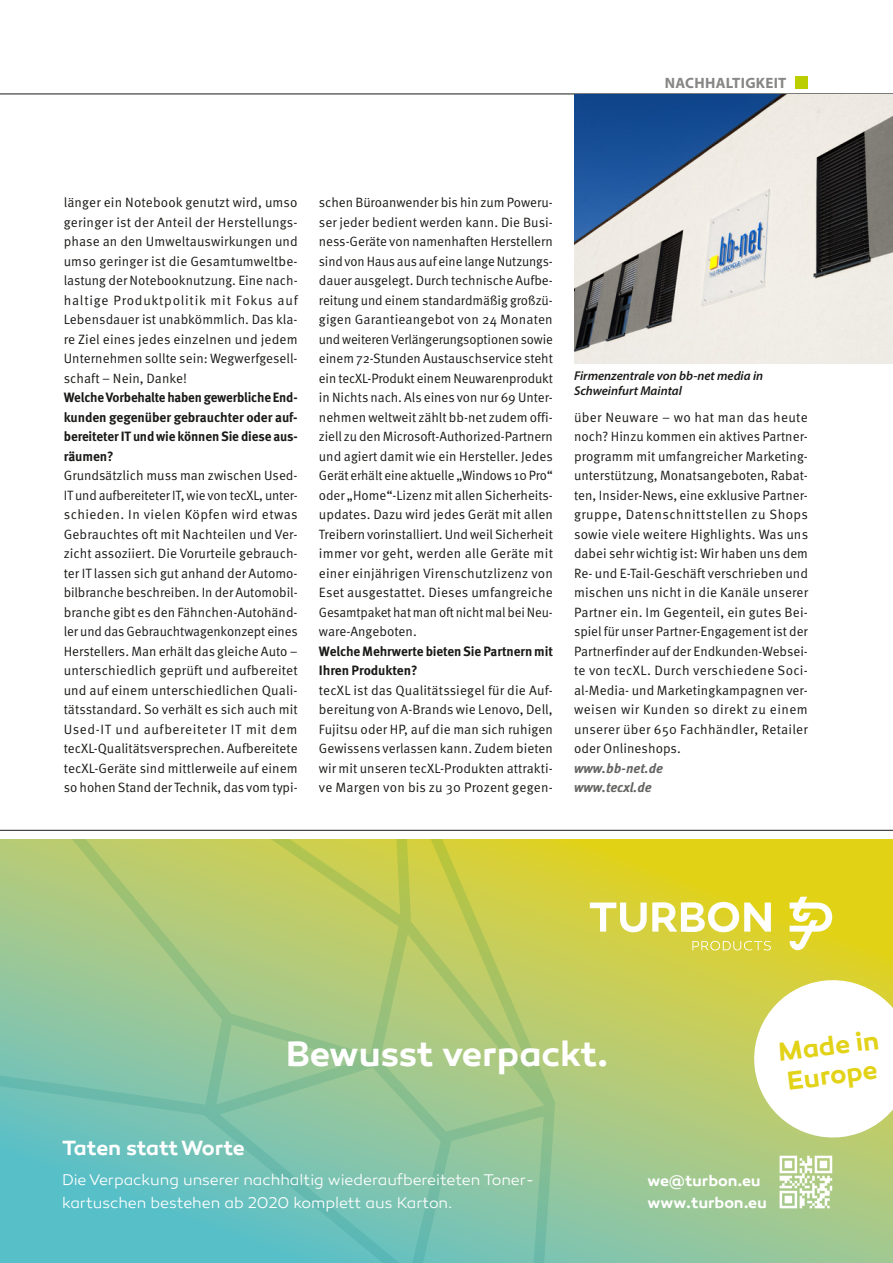
<style>
.page{position:relative;width:893px;height:1263px;background:#fff}
.page>*{position:absolute;margin:0;border:0;box-sizing:border-box;transform-origin:0 0}
.t1{font:600 36px "Canaro";letter-spacing:-.005em;color:#fff}
.t2{font:600 26.55px/29.5px "Canaro";color:#e2d218}
.t3{font:600 21px "Canaro";letter-spacing:-.01em;color:#fff}
.t4{font:300 15.75px/22.8px "Canaro";letter-spacing:-.005em;color:#fff}
.t5{font:600 15.75px/22.8px "Canaro";color:#fff}
.t6{font:700 15px "Myriad Pro";color:#878786}
.t7{font:13.5px/19.5px "Meta OT Norm";letter-spacing:.005em;color:#1a1a18;text-align:justify}
.t8{font:700 13.5px/19.5px "Meta OT";letter-spacing:-.01em;color:#1a1a18;text-align:justify;scale:.96 1}
.t9{font:700 13.5px/19.5px "Meta OT";letter-spacing:-.01em;color:#1a1a18}
.t10{font:italic 700 13.5px/19.5px "Meta OT";color:#636362}
.t11{font:italic 600 12.75px/15.8px "Myriad Pro";color:#1a1a18}
</style>
<div class="page">
<div style="left:795px;top:77px;width:13px;height:12px;background:#bbcf00"></div>
<hr style="left:0;top:94px;width:893px;height:1px;background:#1a1a18">
<img style="left:574px;top:94px;width:319px;height:269px">
<svg style="left:555px;top:840px;width:338px;height:423px;background:#bccc62"></svg>
<svg style="left:0;top:840px;width:555px;height:423px;background:#95c691"></svg>
<svg style="left:692px;top:941px;width:79px;height:9px"></svg>
<svg style="left:590px;top:902px;width:181px;height:30px"></svg>
<svg style="left:789px;top:897px;width:43px;height:53px"></svg>
<svg style="left:780px;top:1156px;width:52px;height:52px"></svg>
<svg style="left:749px;top:975px;width:144px;height:167px"></svg>
<hr style="left:0;top:830px;width:893px;height:1px;background:#1a1a18">
<p class="t6" style="left:665px;top:73px;width:21px">NACHHALTIGKEIT</p>
<p class="t7" style="left:64px;top:193px;width:236px">länger ein Notebook genutzt wird, umso geringer ist der Anteil der Herstellungs&shy;phase an den Umweltauswirkungen und umso geringer ist die Gesamtumweltbe&shy;lastung der Notebooknutzung. Eine nach&shy;haltige Produktpolitik mit Fokus auf Lebensdauer ist unabkömmlich. Das kla&shy;re Ziel eines jedes einzelnen und jedem Unternehmen sollte sein: Wegwerfgesell&shy;schaft – Nein, Danke!</p>
<p class="t8" style="left:64px;top:388px;width:245px">Welche Vorbehalte haben gewerbliche End&shy;kunden gegenüber gebrauchter oder auf&shy;bereiteter IT und wie können Sie diese aus&shy;räumen?</p>
<p class="t7" style="left:64px;top:466px;width:236px">Grundsätzlich muss man zwischen Used-IT und aufbereiteter IT, wie von tecXL, unter&shy;schieden. In vielen Köpfen wird etwas Gebrauchtes oft mit Nachteilen und Ver&shy;zicht assoziiert. Die Vorurteile gebrauch&shy;ter IT lassen sich gut anhand der Automo&shy;bilbranche beschreiben. In der Automobil&shy;branche gibt es den Fähnchen-Autohänd&shy;ler und das Gebrauchtwagenkonzept eines Herstellers. Man erhält das gleiche Auto – unterschiedlich geprüft und aufbereitet und auf einem unterschiedlichen Quali&shy;tätsstandard. So verhält es sich auch mit Used-IT und aufbereiteter IT mit dem tecXL-Qualitätsversprechen. Aufbereitete tecXL-Geräte sind mittlerweile auf einem so hohen Stand der Technik, das vom typi-</p>
<p class="t7" style="left:319px;top:193px;width:236px">schen Büroanwender bis hin zum Poweru&shy;ser jeder bedient werden kann. Die Busi&shy;ness-Geräte von namenhaften Herstellern sind von Haus aus auf eine lange Nutzungs&shy;dauer ausgelegt. Durch technische Aufbe&shy;reitung und einem standardmäßig großzü&shy;gigen Garantieangebot von 24 Monaten und weiteren Verlängerungsoptionen sowie einem 72-Stunden Austauschservice steht ein tecXL-Produkt einem Neuwarenprodukt in Nichts nach. Als eines von nur 69 Unter&shy;nehmen weltweit zählt bb-net zudem offi&shy;ziell zu den Microsoft-Authorized-Partnern und agiert damit wie ein Hersteller. Jedes Gerät erhält eine aktuelle „Windows 10 Pro“ oder „Home“-Lizenz mit allen Sicherheits&shy;updates. Dazu wird jedes Gerät mit allen Treibern vorinstalliert. Und weil Sicherheit immer vor geht, werden alle Geräte mit einer einjährigen Virenschutzlizenz von Eset ausgestattet. Dieses umfangreiche Gesamtpaket hat man oft nicht mal bei Neu&shy;ware-Angeboten.</p>
<p class="t9" style="left:319px;top:641px;width:236px">Welche Mehrwerte bieten Sie Partnern mit<br>Ihren Produkten?</p>
<p class="t7" style="left:319px;top:680px;width:235px">tecXL ist das Qualitätssiegel für die Auf&shy;bereitung von A-Brands wie Lenovo, Dell, Fujitsu oder HP, auf die man sich ruhigen Gewissens verlassen kann. Zudem bieten wir mit unseren tecXL-Produkten attrakti&shy;ve Margen von bis zu 30 Prozent gegen-</p>
<p class="t11" style="left:574px;top:367px;width:191px">Firmenzentrale von bb-net media in<br>Schweinfurt Maintal</p>
<p class="t7" style="left:574px;top:407px;width:236px">über Neuware – wo hat man das heute noch? Hinzu kommen ein aktives Partner&shy;programm mit umfangreicher Marketing&shy;unterstützung, Monatsangeboten, Rabat&shy;ten, Insider-News, eine exklusive Partner&shy;gruppe, Datenschnittstellen zu Shops sowie viele weitere Highlights. Was uns dabei sehr wichtig ist: Wir haben uns dem Re- und E-Tail-Geschäft verschrieben und mischen uns nicht in die Kanäle unserer Partner ein. Im Gegenteil, ein gutes Bei&shy;spiel für unser Partner-Engagement ist der Partnerfinder auf der Endkunden-Websei&shy;te von tecXL. Durch verschiedene Soci&shy;al-Media- und Marketingkampagnen ver&shy;weisen wir Kunden so direkt zu einem unserer über 650 Fachhändler, Retailer oder Onlineshops.</p>
<p class="t10" style="left:574px;top:758px;width:91px">www.bb-net.de www.tecxl.de</p>
<h1 class="t1" style="left:286px;top:1032px;width:324px">Bewusst verpackt.</h1>
<h3 class="t3" style="left:62px;top:1135px;width:184px">Taten statt Worte</h3>
<p class="t4" style="left:62px;top:1169px;width:473px">Die Verpackung unserer nachhaltig wiederaufbereiteten Toner&shy;kartuschen bestehen ab 2020 komplett aus Karton.</p>
<h2 class="t2" style="left:776px;top:1037px;width:103px;rotate:-7deg">Made in<br>Europe</h2>
<p class="t5" style="left:648px;top:1169px;width:121px">we@turbon.eu www.turbon.eu</p>
</div>
